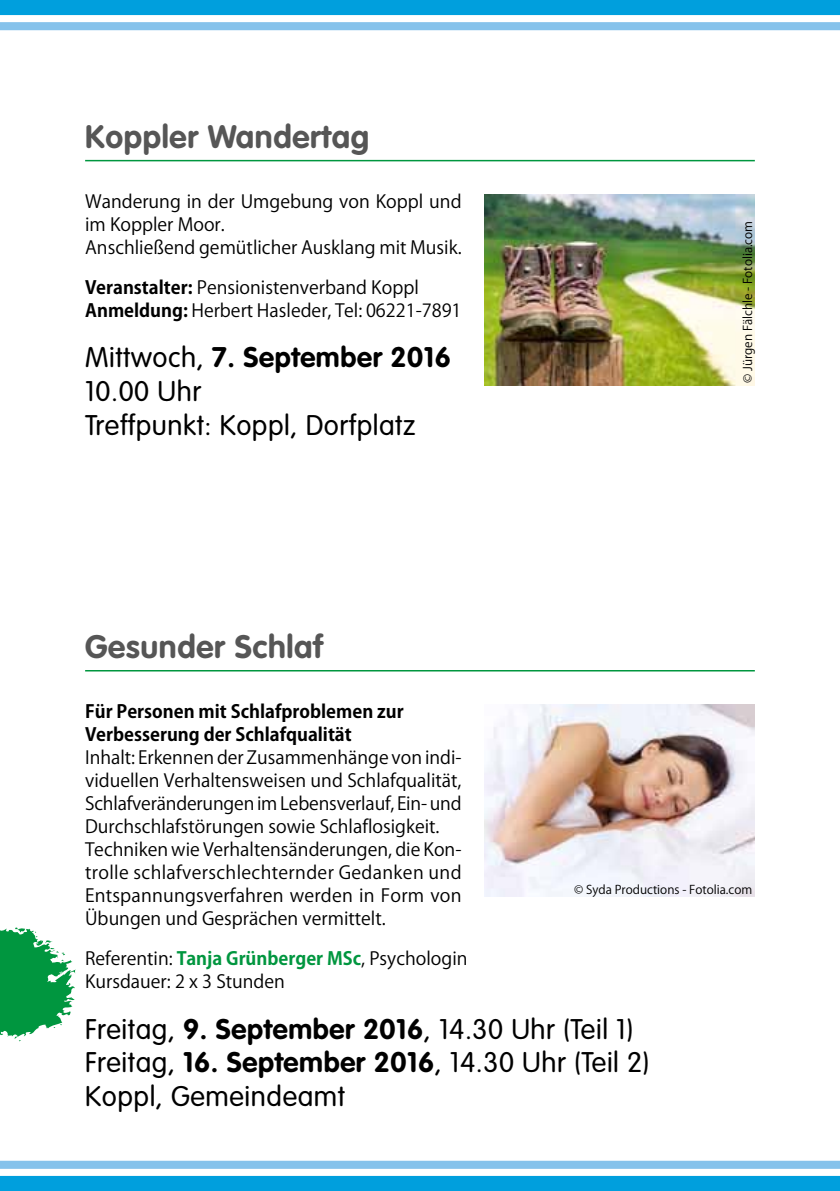
<style>
.page{position:relative;width:840px;height:1191px;background:#fff}
.page>*{position:absolute;margin:0;border:0;box-sizing:border-box;transform-origin:0 0}
.t1{font:700 32px "VAG Rounded Std";letter-spacing:.02em;color:#565656}
.t2{font:300 28px/33.6px "VAG Rounded Std";letter-spacing:.02em;color:#000}
.t3{font:18px/23px "Koz Go Pro";color:#000}
.t4{font:700 18px/23px "Koz Go Pro";color:#000}
.t5{font:12px "Koz Go Pro";color:#000}
.s1{font-weight:700}
.s2{font-weight:700;color:#00963f}
</style>
<div class="page">
<div style="left:0;top:1175px;width:839px;height:16px;background:#009fdd"></div>
<svg style="left:0;top:1160px;width:839px;height:8px;background:#90c7ec"></svg>
<div style="left:0;top:0;width:839px;height:15px;background:#009fdd"></div>
<svg style="left:0;top:22px;width:839px;height:8px;background:#87c3eb"></svg>
<svg style="left:0;top:927px;width:76px;height:114px"></svg>
<img style="left:484px;top:194px;width:270px;height:192px">
<img style="left:484px;top:704px;width:270px;height:192px">
<hr style="left:85px;top:670px;width:669px;height:1px;background:#00963f">
<hr style="left:85px;top:160px;width:669px;height:1px;background:#00963f">
<h1 class="t1" style="left:85px;top:118px;width:285px">Koppler Wandertag</h1>
<p class="t3" style="left:85px;top:190px;width:378px">Wanderung in der Umgebung von Koppl und im Koppler Moor.<br>Anschließend gemütlicher Ausklang mit Musik.</p>
<p class="t3" style="left:85px;top:276px;width:378px"><span class="s1">Veranstalter:</span> Pensionistenverband Koppl<br><span class="s1">Anmeldung:</span> Herbert Hasleder, Tel: 06221-7891</p>
<h2 class="t2" style="left:85px;top:342px;width:367px">Mittwoch, <span class="s1">7. September 2016<br></span>10.00 Uhr<br>Treffpunkt: Koppl, Dorfplatz</h2>
<h1 class="t1" style="left:85px;top:628px;width:239px">Gesunder Schlaf</h1>
<p class="t5" style="left:739px;top:383px;width:164px;rotate:-90deg">© Jürgen Fälchle - Fotolia.com</p>
<p class="t4" style="left:85px;top:701px;width:320px">Für Personen mit Schlafproblemen zur<br>Verbesserung der Schlafqualität</p>
<p class="t3" style="left:85px;top:746px;width:378px">Inhalt: Erkennen der Zusammenhänge von indi&shy;viduellen Verhaltensweisen und Schlafqualität, Schlafveränderungen im Lebensverlauf, Ein- und Durchschlafstörungen sowie Schlaflosigkeit.<br>Techniken wie Verhaltensänderungen, die Kon&shy;trolle schlafverschlechternder Gedanken und Entspannungsverfahren werden in Form von Übungen und Gesprächen vermittelt.</p>
<p class="t3" style="left:85px;top:947px;width:384px">Referentin: <span class="s2">Tanja Grünberger MSc</span>, Psychologin<br>Kursdauer: 2 x 3 Stunden</p>
<h2 class="t2" style="left:85px;top:1013px;width:565px">Freitag, <span class="s1">9. September 2016</span>, 14.30 Uhr (Teil 1)<br>Freitag, <span class="s1">16. September 2016</span>, 14.30 Uhr (Teil 2)<br>Koppl, Gemeindeamt</h2>
<p class="t5" style="left:574px;top:881px;width:179px">© Syda Productions - Fotolia.com</p>
</div>
